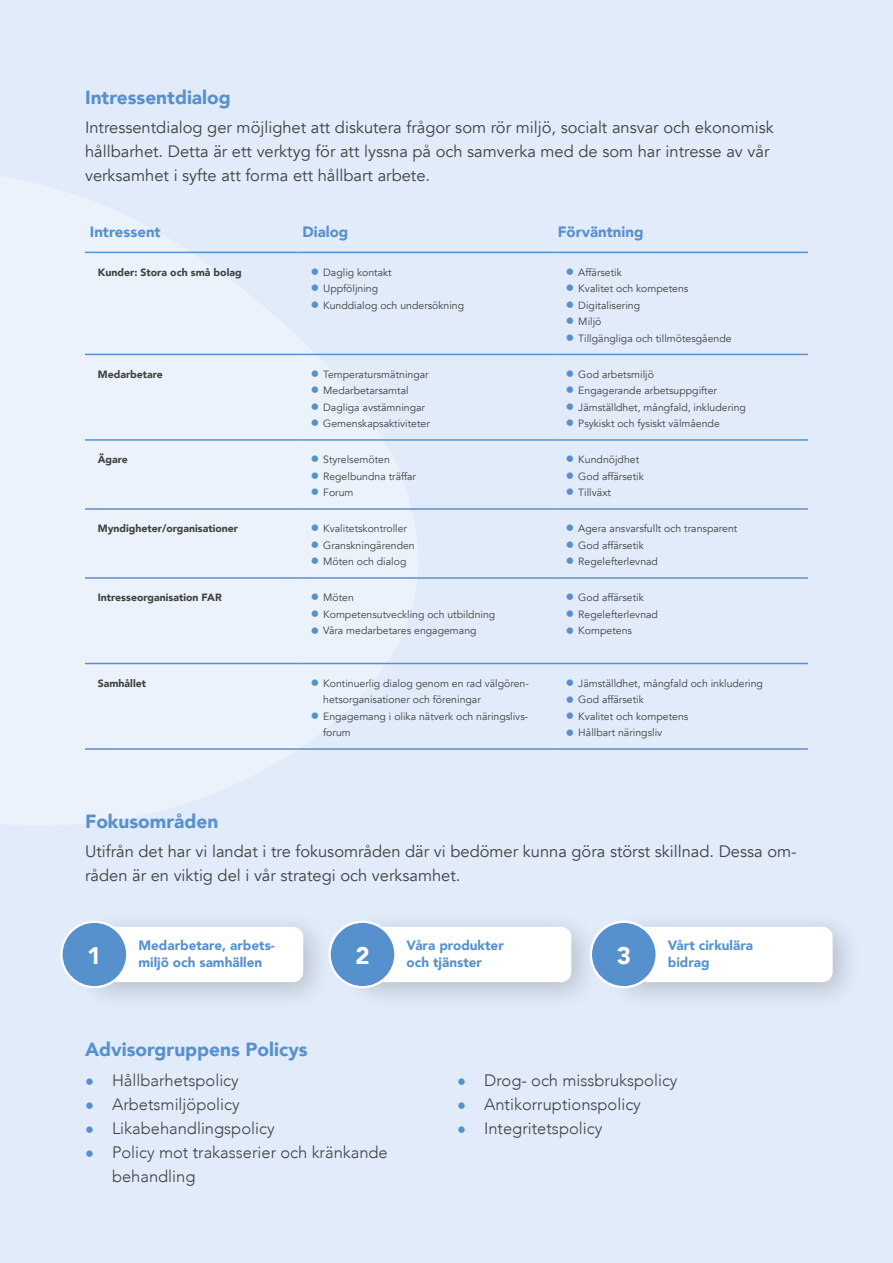
<style>
.page{position:relative;width:893px;height:1263px;background:#e1ebf9}
.page>*{position:absolute;margin:0;border:0;box-sizing:border-box;transform-origin:0 0}
.t1{font:900 24px "Avenir";color:#fff}
.t2{font:900 19.05px "Avenir";color:#5791cd}
.t3{font:16.5px/24px "Avenir";color:#404141}
.t4{font:300 16.5px/24px "Avenir";color:#404141}
.t5{font:900 15px "Avenir";color:#5791cd}
.t6{font:900 13.5px "Avenir";color:#5791cd}
.t7{font:10.5px/16.5px "Avenir";color:#404141}
.t8{font:900 10.5px "Avenir";color:#404141}
.s1{font-size:18px;color:#5791cd}
.s2{font-weight:400;font-size:18px;color:#5791cd}
</style>
<div class="page">
<svg style="left:0;top:177px;width:418px;height:648px;fill:#ecf2fb"></svg>
<hr style="left:85px;top:354px;width:213px;height:1px;background:#5791cd">
<hr style="left:298px;top:354px;width:255px;height:1px;background:#5791cd">
<hr style="left:553px;top:354px;width:255px;height:1px;background:#5791cd">
<hr style="left:85px;top:439px;width:213px;height:2px;background:#5791cd">
<hr style="left:298px;top:439px;width:255px;height:2px;background:#5791cd">
<hr style="left:553px;top:439px;width:255px;height:2px;background:#5791cd">
<hr style="left:85px;top:508px;width:213px;height:2px;background:#5791cd">
<hr style="left:298px;top:508px;width:255px;height:2px;background:#5791cd">
<hr style="left:553px;top:508px;width:255px;height:2px;background:#5791cd">
<hr style="left:85px;top:577px;width:213px;height:2px;background:#5791cd">
<hr style="left:298px;top:577px;width:255px;height:2px;background:#5791cd">
<hr style="left:553px;top:577px;width:255px;height:2px;background:#5791cd">
<hr style="left:85px;top:663px;width:213px;height:1px;background:#5791cd">
<hr style="left:298px;top:663px;width:255px;height:1px;background:#5791cd">
<hr style="left:553px;top:663px;width:255px;height:1px;background:#5791cd">
<hr style="left:85px;top:748px;width:213px;height:2px;background:#5791cd">
<hr style="left:298px;top:748px;width:255px;height:2px;background:#5791cd">
<hr style="left:553px;top:748px;width:255px;height:2px;background:#5791cd">
<hr style="left:85px;top:252px;width:213px;height:1px;background:#5791cd">
<hr style="left:298px;top:252px;width:255px;height:1px;background:#5791cd">
<hr style="left:553px;top:252px;width:255px;height:1px;background:#5791cd">
<img style="left:0;top:0;width:1px;height:356px">
<div style="left:73px;top:909px;width:260px;height:103px;background:#000;opacity:.2"></div>
<div style="left:91px;top:927px;width:212px;height:55px;background:#fff;border-radius:10px"></div>
<div style="left:61px;top:922px;width:66px;height:65px;background:#5791cd;border-radius:50%"></div>
<div style="left:60px;top:921px;width:68px;height:67px;border:2px solid #fff;border-radius:50%"></div>
<div style="left:341px;top:909px;width:260px;height:103px;background:#000;opacity:.2"></div>
<div style="left:359px;top:927px;width:212px;height:55px;background:#fff;border-radius:10px"></div>
<div style="left:330px;top:922px;width:65px;height:65px;background:#5791cd;border-radius:50%"></div>
<div style="left:328px;top:921px;width:68px;height:67px;border:2px solid #fff;border-radius:50%"></div>
<div style="left:602px;top:909px;width:261px;height:103px;background:#000;opacity:.2"></div>
<div style="left:620px;top:927px;width:213px;height:55px;background:#fff;border-radius:10px"></div>
<div style="left:591px;top:922px;width:66px;height:65px;background:#5791cd;border-radius:50%"></div>
<div style="left:590px;top:921px;width:68px;height:67px;border:2px solid #fff;border-radius:50%"></div>
<h2 class="t2" style="left:85px;top:81px;width:147px">Intressentdialog</h2>
<p class="t3" style="left:85px;top:116px;width:690px">Intressentdialog ger möjlighet att diskutera frågor som rör miljö, socialt ansvar och ekonomisk hållbarhet. Detta är ett verktyg för att lyssna på och samverka med de som har intresse av vår verksamhet i syfte att forma ett hållbart arbete.</p>
<h3 class="t5" style="left:90px;top:219px;width:72px">Intressent</h3>
<h3 class="t5" style="left:302px;top:219px;width:47px">Dialog</h3>
<h3 class="t5" style="left:558px;top:219px;width:87px">Förväntning</h3>
<p class="t8" style="left:98px;top:263px;width:145px">Kunder: Stora och små bolag</p>
<p class="t7" style="left:310px;top:264px;width:83px"><span class="s1">•</span> Daglig kontakt</p>
<p class="t7" style="left:310px;top:280px;width:69px"><span class="s1">•</span> Uppföljning</p>
<p class="t7" style="left:310px;top:297px;width:155px"><span class="s1">•</span> Kunddialog och undersökning</p>
<p class="t7" style="left:566px;top:264px;width:58px"><span class="s1">•</span> Affärsetik</p>
<p class="t7" style="left:566px;top:280px;width:124px"><span class="s1">•</span> Kvalitet och kompetens</p>
<p class="t7" style="left:566px;top:297px;width:76px"><span class="s1">•</span> Digitalisering</p>
<p class="t7" style="left:566px;top:313px;width:37px"><span class="s1">•</span> Miljö</p>
<p class="t7" style="left:566px;top:330px;width:168px"><span class="s1">•</span> Tillgängliga och tillmötesgående</p>
<p class="t8" style="left:98px;top:365px;width:67px">Medarbetare</p>
<p class="t7" style="left:310px;top:366px;width:120px"><span class="s1">•</span> Temperatursmätningar</p>
<p class="t7" style="left:310px;top:382px;width:100px"><span class="s1">•</span> Medarbetarsamtal</p>
<p class="t7" style="left:310px;top:399px;width:116px"><span class="s1">•</span> Dagliga avstämningar</p>
<p class="t7" style="left:310px;top:415px;width:121px"><span class="s1">•</span> Gemenskapsaktiviteter</p>
<p class="t8" style="left:98px;top:450px;width:32px">Ägare</p>
<p class="t7" style="left:310px;top:451px;width:81px"><span class="s1">•</span> Styrelsemöten</p>
<p class="t7" style="left:310px;top:468px;width:107px"><span class="s1">•</span> Regelbundna träffar</p>
<p class="t7" style="left:310px;top:484px;width:45px"><span class="s1">•</span> Forum</p>
<p class="t8" style="left:98px;top:520px;width:142px">Myndigheter/organisationer</p>
<p class="t7" style="left:310px;top:520px;width:98px"><span class="s1">•</span> Kvalitetskontroller</p>
<p class="t7" style="left:310px;top:537px;width:106px"><span class="s1">•</span> Granskningärenden</p>
<p class="t7" style="left:310px;top:553px;width:97px"><span class="s1">•</span> Möten och dialog</p>
<p class="t8" style="left:98px;top:589px;width:126px">Intresseorganisation FAR</p>
<p class="t7" style="left:310px;top:589px;width:45px"><span class="s1">•</span> Möten</p>
<p class="t7" style="left:310px;top:606px;width:186px"><span class="s1">•</span> Kompetensutveckling och utbildning</p>
<p class="t7" style="left:310px;top:622px;width:168px"><span class="s1">•</span> Våra medarbetares engagemang</p>
<p class="t8" style="left:98px;top:674px;width:50px">Samhållet</p>
<p class="t7" style="left:323px;top:675px;width:207px;text-indent:-13px"><span class="s1">•</span> Kontinuerlig dialog genom en rad välgören&shy;hetsorganisationer och föreningar</p>
<p class="t7" style="left:323px;top:708px;width:207px;text-indent:-13px"><span class="s1">•</span> Engagemang i olika nätverk och näringslivs&shy;forum</p>
<p class="t7" style="left:566px;top:366px;width:90px"><span class="s1">•</span> God arbetsmiljö</p>
<p class="t7" style="left:566px;top:382px;width:153px"><span class="s1">•</span> Engagerande arbetsuppgifter</p>
<p class="t7" style="left:566px;top:399px;width:182px"><span class="s1">•</span> Jämställdhet, mångfald, inkludering</p>
<p class="t7" style="left:566px;top:415px;width:156px"><span class="s1">•</span> Psykiskt och fysiskt välmående</p>
<p class="t7" style="left:566px;top:451px;width:75px"><span class="s1">•</span> Kundnöjdhet</p>
<p class="t7" style="left:566px;top:468px;width:80px"><span class="s1">•</span> God affärsetik</p>
<p class="t7" style="left:566px;top:484px;width:47px"><span class="s1">•</span> Tillväxt</p>
<p class="t7" style="left:566px;top:520px;width:173px"><span class="s1">•</span> Agera ansvarsfullt och transparent</p>
<p class="t7" style="left:566px;top:537px;width:80px"><span class="s1">•</span> God affärsetik</p>
<p class="t7" style="left:566px;top:553px;width:94px"><span class="s1">•</span> Regelefterlevnad</p>
<p class="t7" style="left:566px;top:589px;width:80px"><span class="s1">•</span> God affärsetik</p>
<p class="t7" style="left:566px;top:606px;width:94px"><span class="s1">•</span> Regelefterlevnad</p>
<p class="t7" style="left:566px;top:622px;width:68px"><span class="s1">•</span> Kompetens</p>
<p class="t7" style="left:566px;top:675px;width:199px"><span class="s1">•</span> Jämställdhet, mångfald och inkludering</p>
<p class="t7" style="left:566px;top:692px;width:80px"><span class="s1">•</span> God affärsetik</p>
<p class="t7" style="left:566px;top:708px;width:124px"><span class="s1">•</span> Kvalitet och kompetens</p>
<p class="t7" style="left:566px;top:725px;width:98px"><span class="s1">•</span> Hållbart näringsliv</p>
<h2 class="t2" style="left:85px;top:805px;width:135px">Fokusområden</h2>
<h3 class="t3" style="left:85px;top:840px;width:713px">Utifrån det har vi landat i tre fokusområden där vi bedömer kunna göra störst skillnad. Dessa om&shy;råden är en viktig del i vår strategi och verksamhet.</h3>
<p class="t6" style="left:138px;top:934px;width:138px">Medarbetare, arbets-</p>
<h1 class="t1" style="left:87px;top:935px;width:16px">1</h1>
<p class="t6" style="left:138px;top:950px;width:125px">miljö och samhällen</p>
<p class="t6" style="left:407px;top:934px;width:99px">Våra produkter</p>
<h1 class="t1" style="left:355px;top:935px;width:16px">2</h1>
<p class="t6" style="left:407px;top:950px;width:77px">och tjänster</p>
<p class="t6" style="left:668px;top:934px;width:87px">Vårt cirkulära</p>
<h1 class="t1" style="left:617px;top:935px;width:16px">3</h1>
<p class="t6" style="left:668px;top:950px;width:43px">bidrag</p>
<h2 class="t2" style="left:85px;top:1033px;width:224px">Advisorgruppens Policys</h2>
<h3 class="t4" style="left:85px;top:1068px;width:155px"><span class="s2">•</span> Hållbarhetspolicy</h3>
<h3 class="t4" style="left:85px;top:1092px;width:156px"><span class="s2">•</span> Arbetsmiljöpolicy</h3>
<h3 class="t4" style="left:85px;top:1116px;width:191px"><span class="s2">•</span> Likabehandlingspolicy</h3>
<h3 class="t4" style="left:112px;top:1140px;width:277px;text-indent:-27px"><span class="s2">•</span> Policy mot trakasserier och kränkande behandling</h3>
<h3 class="t4" style="left:457px;top:1068px;width:222px"><span class="s2">•</span> Drog- och missbrukspolicy</h3>
<h3 class="t4" style="left:457px;top:1092px;width:185px"><span class="s2">•</span> Antikorruptionspolicy</h3>
<h3 class="t4" style="left:457px;top:1116px;width:147px"><span class="s2">•</span> Integritetspolicy</h3>
</div>
